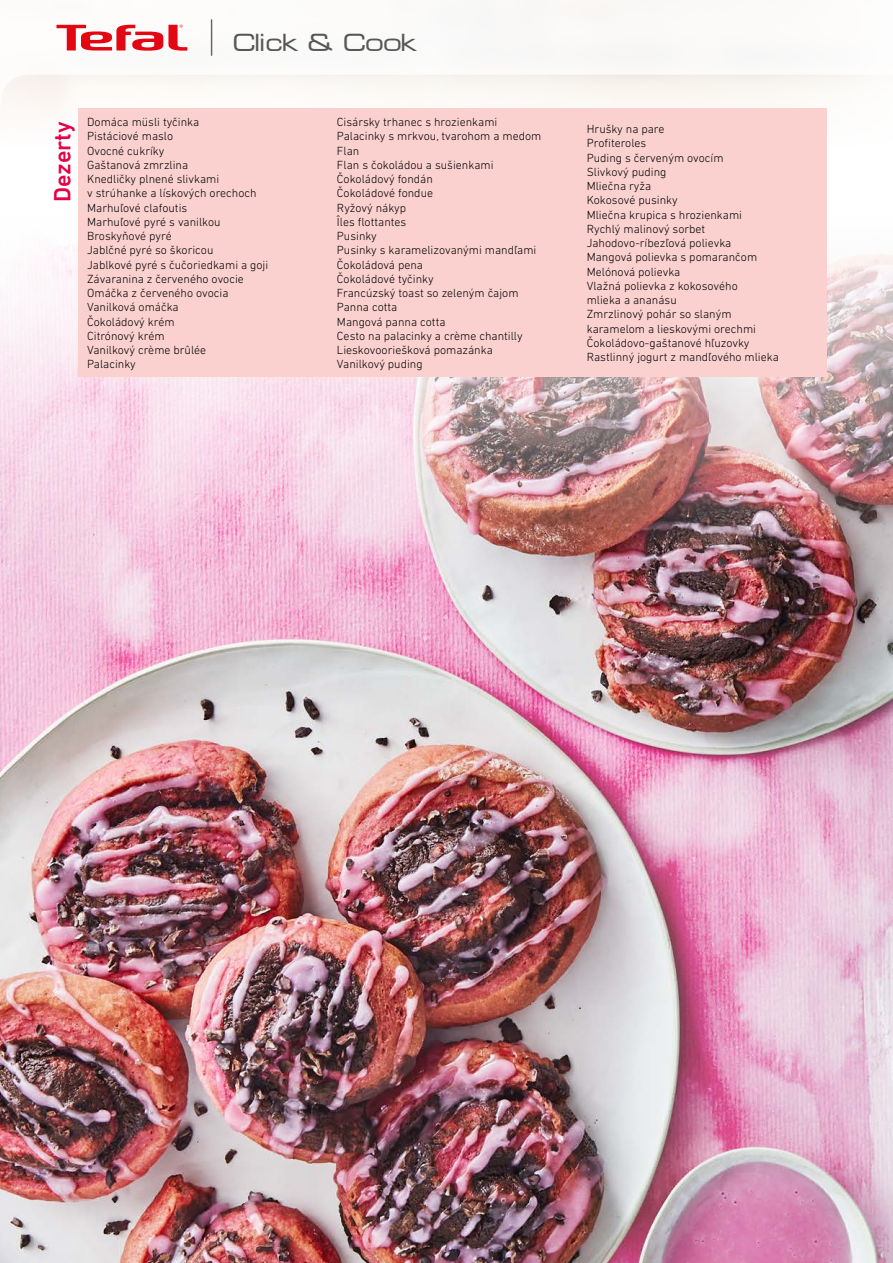
<style>
.page{position:relative;width:893px;height:1263px;background:#fff}
.page>*{position:absolute;margin:0;border:0;box-sizing:border-box;transform-origin:0 0}
.t1{font:500 24px "DIN Next LT Pro";color:#e50047}
.t2{font:expanded 23.55px "Tefal";color:#575756}
.t3{font:300 12px/14.2px "DIN Next LT Pro";color:#000}
</style>
<div class="page">
<svg style="left:1px;top:0;width:861px;height:180px"></svg>
<svg style="left:56px;top:25px;width:131px;height:26px"></svg>
<hr style="left:211px;top:19px;width:1px;height:37px;background:#606262">
<img style="left:0;top:217px;width:893px;height:1046px">
<div style="left:79px;top:108px;width:748px;height:269px;background:#fad1ce"></div>
<h2 class="t2" style="left:234px;top:26px;width:185px">Click &amp; Cook</h2>
<h1 class="t1" style="left:49px;top:202px;width:83px;rotate:-90deg">Dezerty</h1>
<p class="t3" style="left:87px;top:115px;width:183px">Domáca müsli tyčinka<br>Pistáciové maslo<br>Ovocné cukríky<br>Gaštanová zmrzlina<br>Knedličky plnené slivkami<br>v strúhanke a lískových orechoch<br>Marhuľové clafoutis<br>Marhuľové pyré s vanilkou<br>Broskyňové pyré<br>Jablčné pyré so škoricou<br>Jablkové pyré s čučoriedkami a goji<br>Závaranina z červeného ovocie<br>Omáčka z červeného ovocia<br>Vanilková omáčka<br>Čokoládový krém<br>Citrónový krém<br>Vanilkový crème brûlée<br>Palacinky</p>
<p class="t3" style="left:337px;top:115px;width:206px">Cisársky trhanec s hrozienkami<br>Palacinky s mrkvou, tvarohom a medom<br>Flan<br>Flan s čokoládou a sušienkami<br>Čokoládový fondán<br>Čokoládové fondue<br>Ryžový nákyp<br>Îles flottantes<br>Pusinky<br>Pusinky s karamelizovanými mandľami<br>Čokoládová pena<br>Čokoládové tyčinky<br>Francúzský toast so zeleným čajom<br>Panna cotta<br>Mangová panna cotta<br>Cesto na palacinky a crème chantilly<br>Lieskovooriešková pomazánka<br>Vanilkový puding</p>
<p class="t3" style="left:587px;top:122px;width:194px">Hrušky na pare<br>Profiteroles<br>Puding s červeným ovocím<br>Slivkový puding<br>Mliečna ryža<br>Kokosové pusinky<br>Mliečna krupica s hrozienkami<br>Rychlý malinový sorbet<br>Jahodovo-ríbezľová polievka<br>Mangová polievka s pomarančom<br>Melónová polievka<br>Vlažná polievka z kokosového<br>mlieka a ananásu<br>Zmrzlinový pohár so slaným karamelom a lieskovými orechmi<br>Čokoládovo-gaštanové hľuzovky<br>Rastlinný jogurt z mandľového mlieka</p>
</div>
